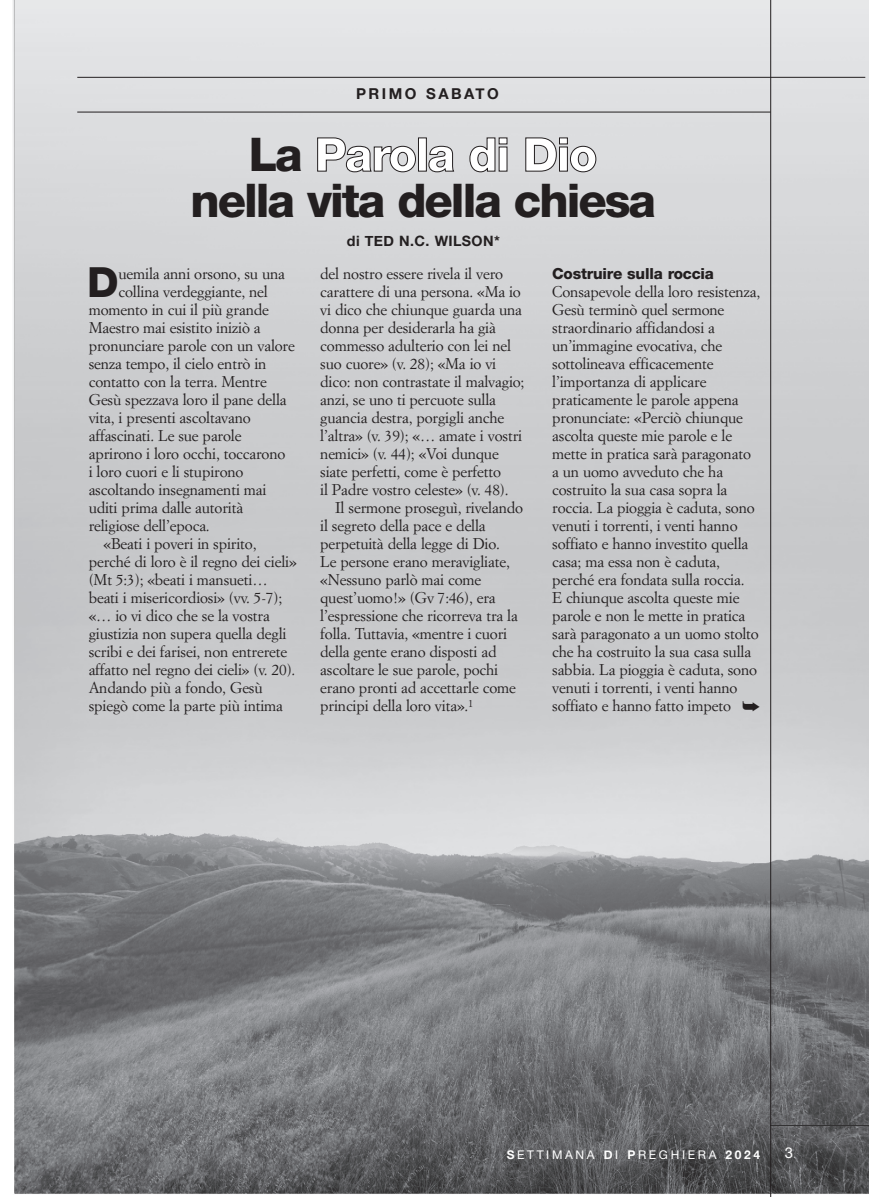
<style>
.page{position:relative;width:869px;height:1197px;background:#fff}
.page>*{position:absolute;margin:0;border:0;box-sizing:border-box;transform-origin:0 0}
.t1{font:800 46.5px/46.3px "Helvetica Neue";letter-spacing:-.045em;color:#231f20;text-align:center}
.t2{font:800 41.7px "Helvetica Neue";color:#231f20}
.t3{font:15.3px/18px "Simoncini Garamond";letter-spacing:-.01em;color:#231f20}
.t4{font:800 15.3px "Helvetica Neue";letter-spacing:-.015em;color:#231f20}
.t5{font:700 15px "Helvetica Neue";letter-spacing:.165em;color:#231f20}
.t6{font:15px "Helvetica Neue";color:#fff}
.t7{font:700 14.25px "Helvetica Neue";letter-spacing:.03em;color:#231f20}
.t8{font:12px "Helvetica Neue";letter-spacing:.22em;color:#fff}
.s1{color:#fff}
.s2{font-weight:700}
</style>
<div class="page">
<img style="left:13px;top:0;width:856px;height:1194px">
<img style="left:771px;top:1125px;width:97px;height:1px">
<hr style="left:77px;top:77px;width:788px;height:1px;background:#231f20">
<hr style="left:77px;top:112px;width:694px;height:1px;background:#231f20">
<hr style="left:770px;top:0;width:1px;height:1196px;background:#231f20">
<svg style="left:743px;top:701px;width:16px;height:10px"></svg>
<p class="t5" style="left:356px;top:85px;width:144px">PRIMO SABATO</p>
<h1 class="t1" style="left:191px;top:135px;width:467px">La <span class="s1">Parola di Dio<br></span>nella vita della chiesa</h1>
<h2 class="t2" style="left:87px;top:267px;width:33px">D</h2>
<p class="t3" style="left:119px;top:265px;width:168px">uemila anni orsono, su una</p>
<p class="t3" style="left:119px;top:283px;width:151px">collina verdeggiante, nel</p>
<p class="t3" style="left:89px;top:301px;width:182px">momento in cui il più grande</p>
<p class="t3" style="left:89px;top:319px;width:174px">Maestro mai esistito iniziò a</p>
<p class="t3" style="left:89px;top:337px;width:208px">pronunciare parole con un valore</p>
<p class="t3" style="left:89px;top:355px;width:179px">senza tempo, il cielo entrò in</p>
<p class="t3" style="left:89px;top:373px;width:180px">contatto con la terra. Mentre</p>
<p class="t3" style="left:89px;top:391px;width:199px">Gesù spezzava loro il pane della</p>
<p class="t3" style="left:89px;top:409px;width:164px">vita, i presenti ascoltavano</p>
<p class="t3" style="left:89px;top:427px;width:154px">affascinati. Le sue parole</p>
<p class="t3" style="left:89px;top:445px;width:198px">aprirono i loro occhi, toccarono</p>
<p class="t3" style="left:89px;top:463px;width:156px">i loro cuori e li stupirono</p>
<p class="t3" style="left:89px;top:481px;width:179px">ascoltando insegnamenti mai</p>
<p class="t3" style="left:89px;top:499px;width:156px">uditi prima dalle autorità</p>
<p class="t3" style="left:89px;top:517px;width:123px">religiose dell’epoca.</p>
<p class="t3" style="left:104px;top:535px;width:154px">«Beati i poveri in spirito,</p>
<p class="t3" style="left:89px;top:553px;width:209px">perché di loro è il regno dei cieli»</p>
<p class="t3" style="left:89px;top:571px;width:181px">(Mt 5:3); «beati i mansueti…</p>
<p class="t3" style="left:89px;top:589px;width:195px">beati i misericordiosi» (vv. 5-7);</p>
<p class="t3" style="left:89px;top:607px;width:183px">«… io vi dico che se la vostra</p>
<p class="t3" style="left:89px;top:625px;width:199px">giustizia non supera quella degli</p>
<p class="t3" style="left:89px;top:643px;width:200px">scribi e dei farisei, non entrerete</p>
<p class="t3" style="left:89px;top:661px;width:208px">affatto nel regno dei cieli» (v. 20).</p>
<p class="t3" style="left:89px;top:679px;width:176px">Andando più a fondo, Gesù</p>
<p class="t3" style="left:89px;top:697px;width:196px">spiegò come la parte più intima</p>
<p class="t7" style="left:347px;top:232px;width:154px">DI TED N.C. WILSON*</p>
<p class="t3" style="left:320px;top:265px;width:206px">del nostro essere rivela il vero carattere di una persona. «Ma io vi dico che chiunque guarda una donna per desiderarla ha già commesso adulterio con lei nel suo cuore» (v. 28); «Ma io vi dico: non contrastate il malvagio; anzi, se uno ti percuote sulla guancia destra, porgigli anche l’altra» (v. 39); «… amate i vostri nemici» (v. 44); «Voi dunque siate perfetti, come è perfetto<br>il Padre vostro celeste» (v. 48).</p>
<p class="t3" style="left:320px;top:499px;width:204px;text-indent:15px">Il sermone proseguì, rivelando il segreto della pace e della perpetuità della legge di Dio.<br>Le persone erano meravigliate, «Nessuno parlò mai come quest’uomo!» (Gv 7:46), era l’espressione che ricorreva tra la folla. Tuttavia, «mentre i cuori della gente erano disposti ad ascoltare le sue parole, pochi erano pronti ad accettarle come principi della loro vita».<sup>1</sup></p>
<p class="t4" style="left:552px;top:268px;width:163px">Costruire sulla roccia</p>
<p class="t3" style="left:552px;top:283px;width:210px">Consapevole della loro resistenza,<br>Gesù terminò quel sermone straordinario affidandosi a un’immagine evocativa, che sottolineava efficacemente l’importanza di applicare praticamente le parole appena pronunciate: «Perciò chiunque ascolta queste mie parole e le mette in pratica sarà paragonato a un uomo avveduto che ha costruito la sua casa sopra la roccia. La pioggia è caduta, sono venuti i torrenti, i venti hanno soffiato e hanno investito quella casa; ma essa non è caduta, perché era fondata sulla roccia.<br>E chiunque ascolta queste mie parole e non le mette in pratica sarà paragonato a un uomo stolto che ha costruito la sua casa sulla sabbia. La pioggia è caduta, sono venuti i torrenti, i venti hanno soffiato e hanno fatto impeto</p>
<p class="t8" style="left:507px;top:1150px;width:255px"><span class="s2">S</span>ETTIMANA <span class="s2">D</span>I <span class="s2">P</span>REGHIERA <span class="s2">2024</span></p>
<p class="t6" style="left:785px;top:1147px;width:10px">3</p>
</div>
